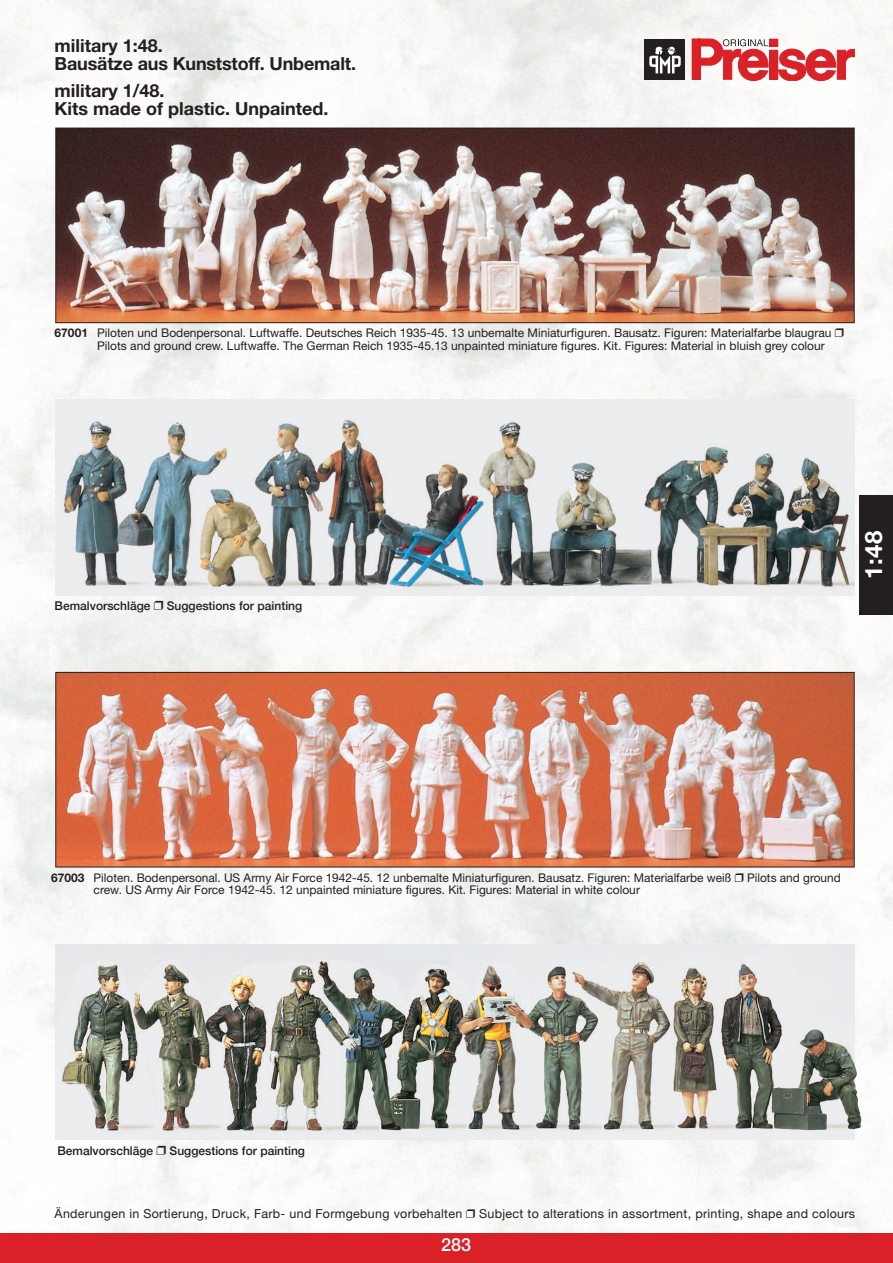
<style>
.page{position:relative;width:893px;height:1263px;background:#fff}
.page>*{position:absolute;margin:0;border:0;box-sizing:border-box;transform-origin:0 0}
.t1{font:700 24px "Helvetica Neue";color:#fff}
.t2{font:700 18px/18px "Helvetica Neue";color:#231f20}
.t3{font:500 18px "Helvetica Neue";color:#fff}
.t4{font:12.45px "Helvetica Neue";letter-spacing:.025em;color:#231f20}
.t5{font:12px/12.8px "Helvetica Neue";color:#231f20}
.t6{font:500 12px "Helvetica Neue";color:#231f20}
.s1{font-weight:700}
.s2{font-family:"Monotype Sorts"}
.s3{font-family:"Monotype Sorts";font-weight:400;font-size:12.75px}
.s4{font-family:"Monotype Sorts";font-size:12px}
</style>
<div class="page">
<img style="left:1px;top:0;width:892px;height:1233px">
<div style="left:0;top:1233px;width:893px;height:30px;background:#da2128"></div>
<div style="left:692px;top:39px;width:8px;height:40px;background:#db2128"></div>
<div style="left:769px;top:50px;width:9px;height:29px;background:#db2128"></div>
<div style="left:769px;top:39px;width:9px;height:7px;background:#db2128"></div>
<svg style="left:778px;top:49px;width:77px;height:32px"></svg>
<div style="left:645px;top:39px;width:40px;height:40px;background:#231f20"></div>
<svg style="left:649px;top:46px;width:32px;height:27px"></svg>
<svg style="left:698px;top:39px;width:70px;height:42px"></svg>
<div style="left:859px;top:495px;width:34px;height:119px;background:#231f20"></div>
<img style="left:57px;top:130px;width:796px;height:191px">
<div style="left:55px;top:128px;width:800px;height:195px;border:1px solid #231f20"></div>
<img style="left:55px;top:400px;width:800px;height:195px">
<img style="left:57px;top:674px;width:796px;height:191px">
<div style="left:55px;top:672px;width:800px;height:195px;border:1px solid #231f20"></div>
<img style="left:55px;top:944px;width:800px;height:196px">
<img style="left:837px;top:1044px;width:24px;height:85px">
<h2 class="t2" style="left:55px;top:38px;width:303px">military 1:48.<br>Bausätze aus Kunststoff. Unbemalt.</h2>
<h2 class="t2" style="left:55px;top:83px;width:275px">military 1/48.<br>Kits made of plastic. Unpainted.</h2>
<p class="t5" style="left:97px;top:328px;width:748px;text-indent:-43px"><span class="s1">67001</span> Piloten und Bodenpersonal. Luftwaffe. Deutsches Reich 1935-45. 13 unbemalte Miniaturfiguren. Bausatz. Figuren: Materialfarbe blaugrau <span class="s2">R<br></span>Pilots and ground crew. Luftwaffe. The German Reich 1935-45.13 unpainted miniature figures. Kit. Figures: Material in bluish grey colour</p>
<p class="t6" style="left:55px;top:598px;width:249px">Bemalvorschläge <span class="s3">R</span> Suggestions for painting</p>
<h1 class="t1" style="left:865px;top:579px;width:49px;rotate:-90deg">1:48</h1>
<p class="t5" style="left:94px;top:872px;width:749px;text-indent:-43px"><span class="s1">67003</span> Piloten. Bodenpersonal. US Army Air Force 1942-45. 12 unbemalte Miniaturfiguren. Bausatz. Figuren: Materialfarbe weiß <span class="s2">R</span> Pilots and ground crew. US Army Air Force 1942-45. 12 unpainted miniature figures. Kit. Figures: Material in white colour</p>
<p class="t6" style="left:57px;top:1143px;width:249px">Bemalvorschläge <span class="s3">R</span> Suggestions for painting</p>
<p class="t4" style="left:55px;top:1209px;width:802px">Änderungen in Sortierung, Druck, Farb- und Formgebung vorbehalten <span class="s4">R</span> Subject to alterations in assortment, printing, shape and colours</p>
<h2 class="t3" style="left:441px;top:1233px;width:32px">283</h2>
</div>
